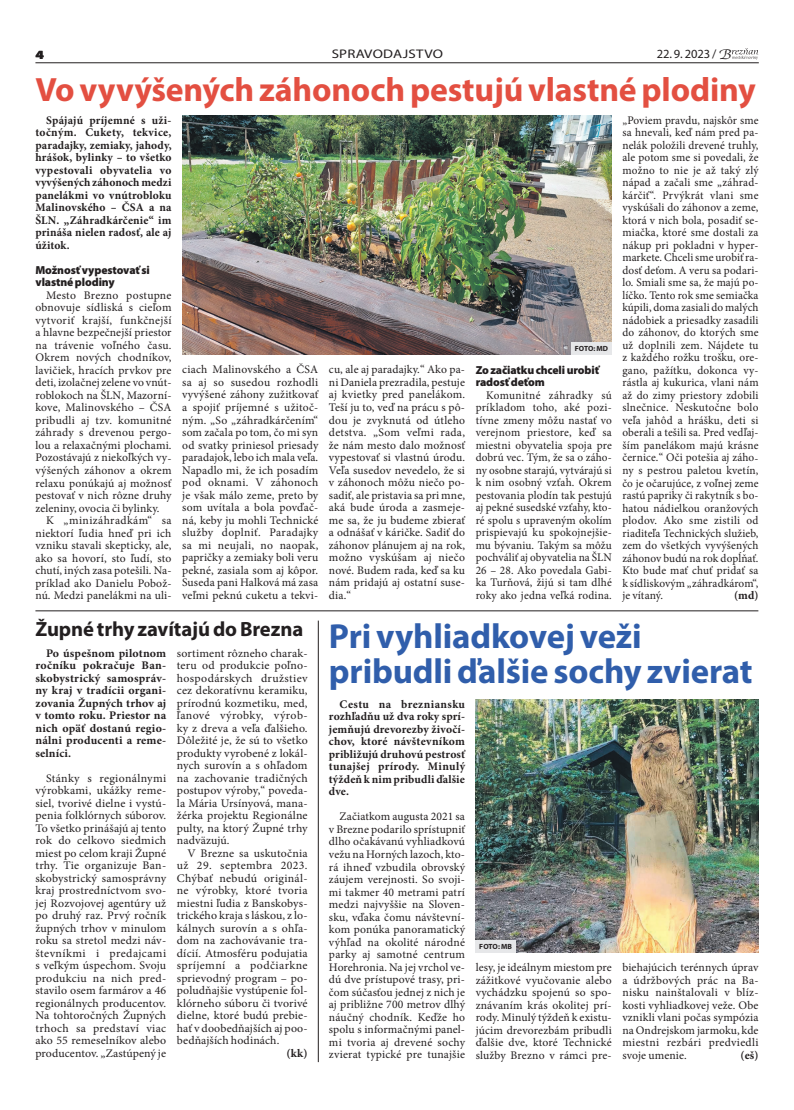
<style>
.page{position:relative;width:794px;height:1110px;background:#fff}
.page>*{position:absolute;margin:0;border:0;box-sizing:border-box;transform-origin:0 0}
.t1{font:700 34.88px/35.8px "Myriad Pro";letter-spacing:-.005em;color:#305eab}
.t2{font:700 33.75px "Myriad Pro";letter-spacing:-.005em;color:#e34f41}
.t3{font:700 20.62px "Myriad Pro";letter-spacing:-.005em;color:#231f20}
.t4{font:12.5px "Myriad Pro";letter-spacing:.015em;color:#231f20;scale:1.19 1}
.t5{font:12.5px "Myriad Pro";letter-spacing:.015em;color:#231f20}
.t6{font:900 12.5px "Myriad Pro";color:#231f20;scale:1.19 1}
.t7{font:11.62px/12.5px "Minion Pro";letter-spacing:.01em;color:#231f20;text-align:justify}
.t8{font:700 11.62px/12.5px "Minion Pro";letter-spacing:.015em;color:#231f20;text-align:justify}
.t9{font:900 11.62px/12.5px "Myriad Pro";letter-spacing:-.01em;color:#231f20}
.t10{font:700 7.5px "Myriad Pro";color:#231f20}
.s1{font-family:"Cerigo Swa Itc TEE";font-style:italic;font-size:13.38px;color:#fff}
</style>
<div class="page">
<hr style="left:35px;top:63px;width:723px;height:1px;background:#231f20">
<svg style="left:732px;top:48px;width:26px;height:12px"></svg>
<img style="left:476px;top:699px;width:282px;height:252px">
<div style="left:476px;top:939px;width:40px;height:12px;background:#e6e7e9"></div>
<hr style="left:318px;top:620px;width:1px;height:441px;background:#231f20">
<hr style="left:35px;top:610px;width:723px;height:1px;background:#231f20">
<img style="left:182px;top:115px;width:430px;height:239px">
<div style="left:571px;top:342px;width:41px;height:12px;background:#e6e7e9"></div>
<p class="t6" style="left:35px;top:48px;width:9px">4</p>
<p class="t5" style="left:657px;top:46px;width:77px">22. 9. 2023 / <span class="s1">B</span></p>
<p class="t4" style="left:332px;top:46px;width:95px">SPRAVODAJSTVO</p>
<h2 class="t2" style="left:35px;top:68px;width:722px">Vo vyvýšených záhonoch pestujú vlastné plodiny</h2>
<p class="t8" style="left:35px;top:113px;width:138px;text-indent:11px">Spájajú príjemné s uži&shy;točným. Cukety, tekvice, paradajky, zemiaky, jahody, hrášok, bylinky – to všetko vypestovali obyvatelia vo vyvýšených záhonoch medzi panelákmi vo vnútrobloku Malinovského – ČSA a na ŠLN. „Záhradkárčenie“ im prináša nielen radosť, ale aj úžitok.</p>
<p class="t9" style="left:35px;top:264px;width:116px">Možnosť vypestovať si vlastné plodiny</p>
<p class="t7" style="left:35px;top:289px;width:138px;text-indent:11px">Mesto Brezno postupne obnovuje sídliská s cieľom vytvoriť krajší, funkčnejší a hlavne bezpečnejší priestor na trávenie voľného času.<br>Okrem nových chodníkov, lavičiek, hracích prvkov pre deti, izolačnej zelene vo vnút&shy;roblokoch na ŠLN, Mazorní&shy;kove, Malinovského – ČSA pribudli aj tzv. komunitné záhrady s drevenou pergo&shy;lou a relaxačnými plochami.<br>Pozostávajú z niekoľkých vy&shy;výšených záhonov a okrem relaxu ponúkajú aj možnosť pestovať v nich rôzne druhy zeleniny, ovocia či bylinky.</p>
<p class="t7" style="left:35px;top:514px;width:138px;text-indent:11px">K „minizáhradkám“ sa niektorí ľudia hneď pri ich vzniku stavali skepticky, ale, ako sa hovorí, sto ľudí, sto chutí, iných zasa potešili. Na&shy;príklad ako Danielu Pobož&shy;nú. Medzi panelákmi na uli-</p>
<p class="t7" style="left:622px;top:114px;width:138px">„Poviem pravdu, najskôr sme sa hnevali, keď nám pred pa&shy;nelák položili drevené truhly, ale potom sme si povedali, že možno to nie je až taký zlý nápad a začali sme „záhrad&shy;kárčiť“. Prvýkrát vlani sme vyskúšali do záhonov a zeme, ktorá v nich bola, posadiť se&shy;miačka, ktoré sme dostali za nákup pri pokladni v hyper&shy;markete. Chceli sme urobiť ra&shy;dosť deťom. A veru sa podari&shy;lo. Smiali sme sa, že majú po&shy;líčko. Tento rok sme semiačka kúpili, doma zasiali do malých nádobiek a priesadky zasadili do záhonov, do ktorých sme už doplnili zem. Nájdete tu z každého rožku trošku, ore&shy;gano, pažítku, dokonca vy&shy;rástla aj kukurica, vlani nám až do zimy priestory zdobili slnečnice. Neskutočne bolo veľa jahôd a hrášku, deti si oberali a tešili sa. Pred vedľaj&shy;ším panelákom majú krásne černice.“ Oči potešia aj záho&shy;ny s pestrou paletou kvetín, čo je očarujúce, z voľnej zeme rastú papriky či rakytník s bo&shy;hatou nádielkou oranžových plodov. Ako sme zistili od riaditeľa Technických služieb, zem do všetkých vyvýšených záhonov budú na rok dopĺňať.<br>Kto bude mať chuť pridať sa k sídliskovým „záhradkárom“, je vítaný.</p>
<p class="t10" style="left:575px;top:343px;width:35px">FOTO: MD</p>
<p class="t7" style="left:182px;top:363px;width:138px">ciach Malinovského a ČSA sa aj so susedou rozhodli vyvýšené záhony zužitkovať a spojiť príjemné s užitoč&shy;ným. „So „záhradkárčením“ som začala po tom, čo mi syn od svatky priniesol priesady paradajok, lebo ich mala veľa.<br>Napadlo mi, že ich posadím pod oknami. V záhonoch je však málo zeme, preto by som uvítala a bola povďač&shy;ná, keby ju mohli Technické služby doplniť. Paradajky sa mi neujali, no naopak, papričky a zemiaky boli veru pekné, zasiala som aj kôpor.<br>Suseda pani Halková má zasa veľmi peknú cuketu a tekvi-</p>
<p class="t7" style="left:329px;top:363px;width:138px">cu, ale aj paradajky.“ Ako pa&shy;ni Daniela prezradila, pestuje aj kvietky pred panelákom.<br>Teší ju to, veď na prácu s pô&shy;dou je zvyknutá od útleho detstva. „Som veľmi rada, že nám mesto dalo možnosť vypestovať si vlastnú úrodu.<br>Veľa susedov nevedelo, že si v záhonoch môžu niečo po&shy;sadiť, ale pristavia sa pri mne, aká bude úroda a zasmeje&shy;me sa, že ju budeme zbierať a odnášať v káričke. Sadiť do záhonov plánujem aj na rok, možno vyskúšam aj niečo nové. Budem rada, keď sa ku nám pridajú aj ostatní suse&shy;dia.“</p>
<p class="t9" style="left:476px;top:363px;width:125px">Zo začiatku chceli urobiť radosť deťom</p>
<p class="t7" style="left:476px;top:389px;width:138px;text-indent:11px">Komunitné záhradky sú príkladom toho, aké pozi&shy;tívne zmeny môžu nastať vo verejnom priestore, keď sa miestni obyvatelia spoja pre dobrú vec. Tým, že sa o záho&shy;ny osobne starajú, vytvárajú si k nim osobný vzťah. Okrem pestovania plodín tak pestujú aj pekné susedské vzťahy, kto&shy;ré spolu s upraveným okolím prispievajú ku spokojnejšie&shy;mu bývaniu. Takým sa môžu pochváliť aj obyvatelia na ŠLN 26 – 28. Ako povedala Gabi&shy;ka Turňová, žijú si tam dlhé roky ako jedna veľká rodina.</p>
<p class="t8" style="left:734px;top:588px;width:26px">(md)</p>
<h3 class="t3" style="left:35px;top:615px;width:269px">Župné trhy zavítajú do Brezna</h3>
<p class="t8" style="left:35px;top:646px;width:132px;text-indent:11px">Po úspešnom pilotnom ročníku pokračuje Ban&shy;skobystrický samospráv&shy;ny kraj v tradícii organi&shy;zovania Župných trhov aj v tomto roku. Priestor na nich opäť dostanú regio&shy;nálni producenti a reme&shy;selníci.</p>
<p class="t7" style="left:35px;top:771px;width:132px;text-indent:11px">Stánky s regionálnymi výrobkami, ukážky reme&shy;siel, tvorivé dielne i vystú&shy;penia folklórnych súborov.<br>To všetko prinášajú aj tento rok do celkovo siedmich miest po celom kraji Župné trhy. Tie organizuje Ban&shy;skobystrický samosprávny kraj prostredníctvom svo&shy;jej Rozvojovej agentúry už po druhý raz. Prvý ročník župných trhov v minulom roku sa stretol medzi náv&shy;števníkmi i predajcami s veľkým úspechom. Svoju produkciu na nich pred&shy;stavilo osem farmárov a 46 regionálnych producentov.<br>Na tohtoročných Župných trhoch sa predstaví viac ako 55 remeselníkov alebo producentov. „Zastúpený je</p>
<p class="t7" style="left:177px;top:646px;width:132px">sortiment rôzneho charak&shy;teru od produkcie poľno&shy;hospodárskych družstiev cez dekoratívnu keramiku, prírodnú kozmetiku, med, ľanové výrobky, výrob&shy;ky z dreva a veľa ďalšieho.<br>Dôležité je, že sú to všetko produkty vyrobené z lokál&shy;nych surovín a s ohľadom na zachovanie tradičných postupov výroby,“ poveda&shy;la Mária Ursínyová, mana&shy;žérka projektu Regionálne pulty, na ktorý Župné trhy nadväzujú.</p>
<p class="t7" style="left:177px;top:846px;width:132px;text-indent:11px">V Brezne sa uskutočnia už 29. septembra 2023.<br>Chýbať nebudú originál&shy;ne výrobky, ktoré tvoria miestni ľudia z Banskobys&shy;trického kraja s láskou, z lo&shy;kálnych surovín a s ohľa&shy;dom na zachovávanie tra&shy;dícií. Atmosféru podujatia spríjemní a podčiarkne sprievodný program – po&shy;poludňajšie vystúpenie fol&shy;klórneho súboru či tvorivé dielne, ktoré budú prebie&shy;hať v doobedňajších aj poo&shy;bedňajších hodinách.</p>
<p class="t8" style="left:286px;top:1046px;width:23px">(kk)</p>
<h1 class="t1" style="left:329px;top:616px;width:425px">Pri vyhliadkovej veži pribudli ďalšie sochy zvierat</h1>
<p class="t8" style="left:329px;top:697px;width:138px;text-indent:11px">Cestu na brezniansku rozhľadňu už dva roky sprí&shy;jemňujú drevorezby živočí&shy;chov, ktoré návštevníkom približujú druhovú pestrosť tunajšej prírody. Minulý týždeň k nim pribudli ďalšie dve.</p>
<p class="t7" style="left:329px;top:810px;width:138px;text-indent:11px">Začiatkom augusta 2021 sa v Brezne podarilo sprístupniť dlho očakávanú vyhliadkovú vežu na Horných lazoch, kto&shy;rá ihneď vzbudila obrovský záujem verejnosti. So svoji&shy;mi takmer 40 metrami patrí medzi najvyššie na Sloven&shy;sku, vďaka čomu návštevní&shy;kom ponúka panoramatický výhľad na okolité národné parky aj samotné centrum Horehronia. Na jej vrchol ve&shy;dú dve prístupové trasy, pri&shy;čom súčasťou jednej z nich je aj približne 700 metrov dlhý náučný chodník. Keďže ho spolu s informačnými panel&shy;mi tvoria aj drevené sochy zvierat typické pre tunajšie</p>
<p class="t10" style="left:479px;top:940px;width:34px">FOTO: MB</p>
<p class="t7" style="left:476px;top:961px;width:138px">lesy, je ideálnym miestom pre zážitkové vyučovanie alebo vychádzku spojenú so spo&shy;znávaním krás okolitej prí&shy;rody. Minulý týždeň k existu&shy;júcim drevorezbám pribudli ďalšie dve, ktoré Technické služby Brezno v rámci pre-</p>
<p class="t7" style="left:622px;top:961px;width:138px">biehajúcich terénnych úprav a údržbových prác na Ba&shy;nisku nainštalovali v blíz&shy;kosti vyhliadkovej veže. Obe vznikli vlani počas sympózia na Ondrejskom jarmoku, kde miestni rezbári predviedli svoje umenie.</p>
<p class="t8" style="left:740px;top:1048px;width:20px">(eš)</p>
</div>
